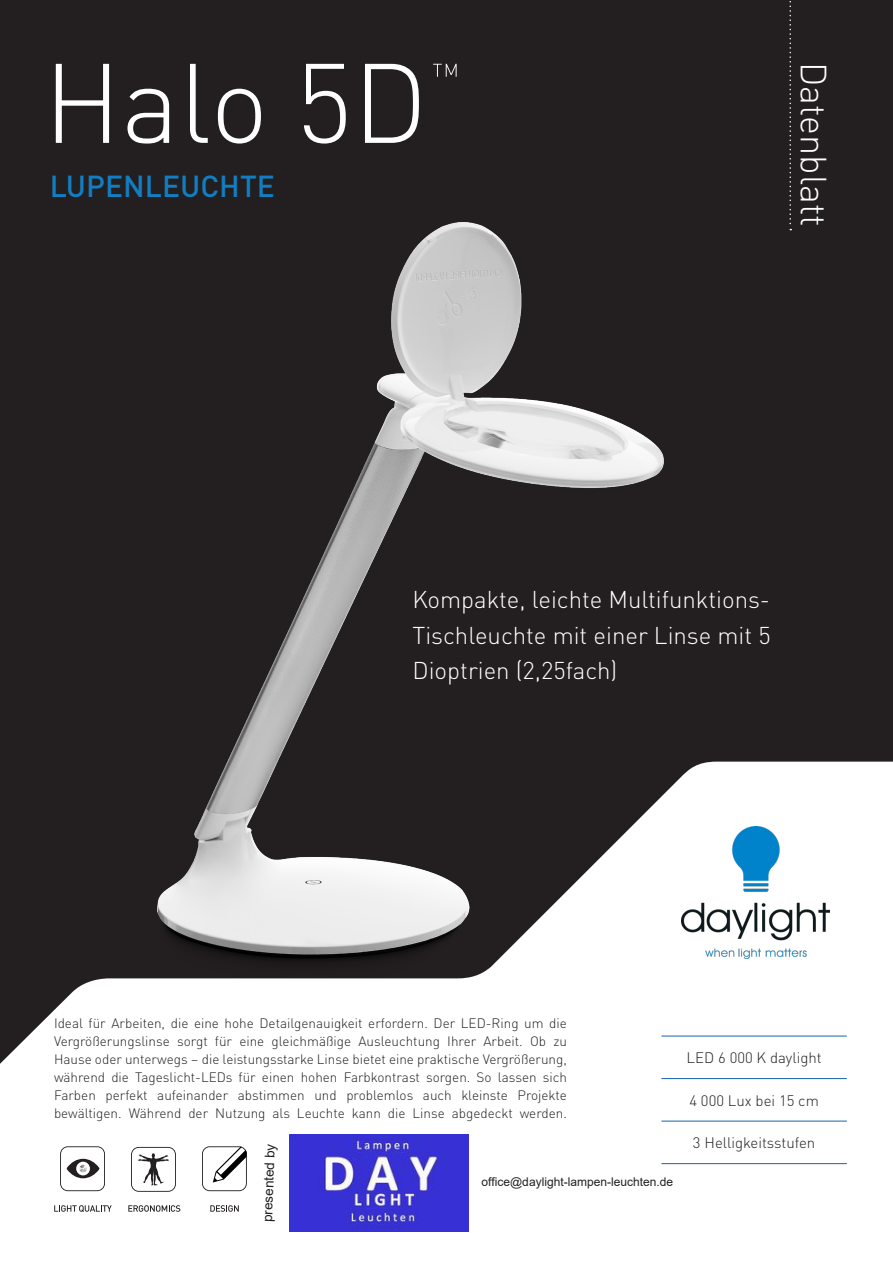
<style>
.page{position:relative;width:893px;height:1263px;background:#231f20}
.page>*{position:absolute;margin:0;border:0;box-sizing:border-box;transform-origin:0 0}
.t1{font:300 111px "DIN Pro";color:#fff}
.t2{font:300 36px "DIN Pro";color:#fff}
.t3{font:500 30px "DIN Pro";color:#127ec2}
.t4{font:300 24px/35.5px "DIN Pro";color:#fff;text-align:justify}
.t5{font:300 15px "DIN Pro";color:#231f20}
.t6{font:300 13.5px/18px "DIN Pro";color:#231f20;text-align:justify}
.t7{font:13.5px "Arial";color:#231f20}
.t8{font:12px "Arial";color:#231f20}
</style>
<div class="page">
<svg style="left:433px;top:64px;width:24px;height:13px"></svg>
<div style="left:0;top:1047px;width:893px;height:18px;background:#fff"></div>
<div style="left:0;top:1065px;width:893px;height:198px;background:#fff"></div>
<hr style="left:661px;top:1078px;width:186px;height:1px;background:#1664ae">
<hr style="left:661px;top:1121px;width:186px;height:1px;background:#1664ae">
<hr style="left:661px;top:1163px;width:186px;height:1px;background:#1664ae">
<svg style="left:60px;top:1146px;width:45px;height:45px"></svg>
<svg style="left:131px;top:1147px;width:45px;height:45px"></svg>
<svg style="left:128px;top:1205px;width:52px;height:7px"></svg>
<svg style="left:54px;top:1205px;width:58px;height:7px"></svg>
<svg style="left:210px;top:1205px;width:29px;height:7px"></svg>
<svg style="left:202px;top:1146px;width:45px;height:45px"></svg>
<img style="left:17px;top:222px;width:876px;height:825px">
<svg style="left:789px;top:1px;width:2px;height:229px"></svg>
<img style="left:290px;top:1135px;width:179px;height:96px">
<h1 class="t1" style="left:44px;top:19px;width:386px">Halo 5D</h1>
<h3 class="t3" style="left:50px;top:163px;width:227px">LUPENLEUCHTE</h3>
<h2 class="t2" style="left:841px;top:62px;width:167px;rotate:90deg">Datenblatt</h2>
<h3 class="t4" style="left:412px;top:580px;width:360px">Kompakte, leichte Multifunktions-Tischleuchte mit einer Linse mit 5<br>Dioptrien (2,25fach)</h3>
<p class="t6" style="left:54px;top:1013px;width:514px">Ideal für Arbeiten, die eine hohe Detailgenauigkeit erfordern. Der LED-Ring um die Vergrößerungslinse sorgt für eine gleichmäßige Ausleuchtung Ihrer Arbeit. Ob zu Hause oder unterwegs – die leistungsstarke Linse bietet eine praktische Vergrößerung, während die Tageslicht-LEDs für einen hohen Farbkontrast sorgen. So lassen sich Farben perfekt aufeinander abstimmen und problemlos auch kleinste Projekte bewältigen. Während der Nutzung als Leuchte kann die Linse abgedeckt werden.</p>
<p class="t7" style="left:258px;top:1221px;width:80px;rotate:-88deg">presented by</p>
<p class="t8" style="left:481px;top:1174px;width:193px">office@daylight-lampen-leuchten.de</p>
<p class="t5" style="left:687px;top:1046px;width:137px">LED 6 000 K daylight</p>
<p class="t5" style="left:689px;top:1089px;width:131px">4 000 Lux bei 15 cm</p>
<p class="t5" style="left:693px;top:1131px;width:124px">3 Helligkeitsstufen</p>
</div>
